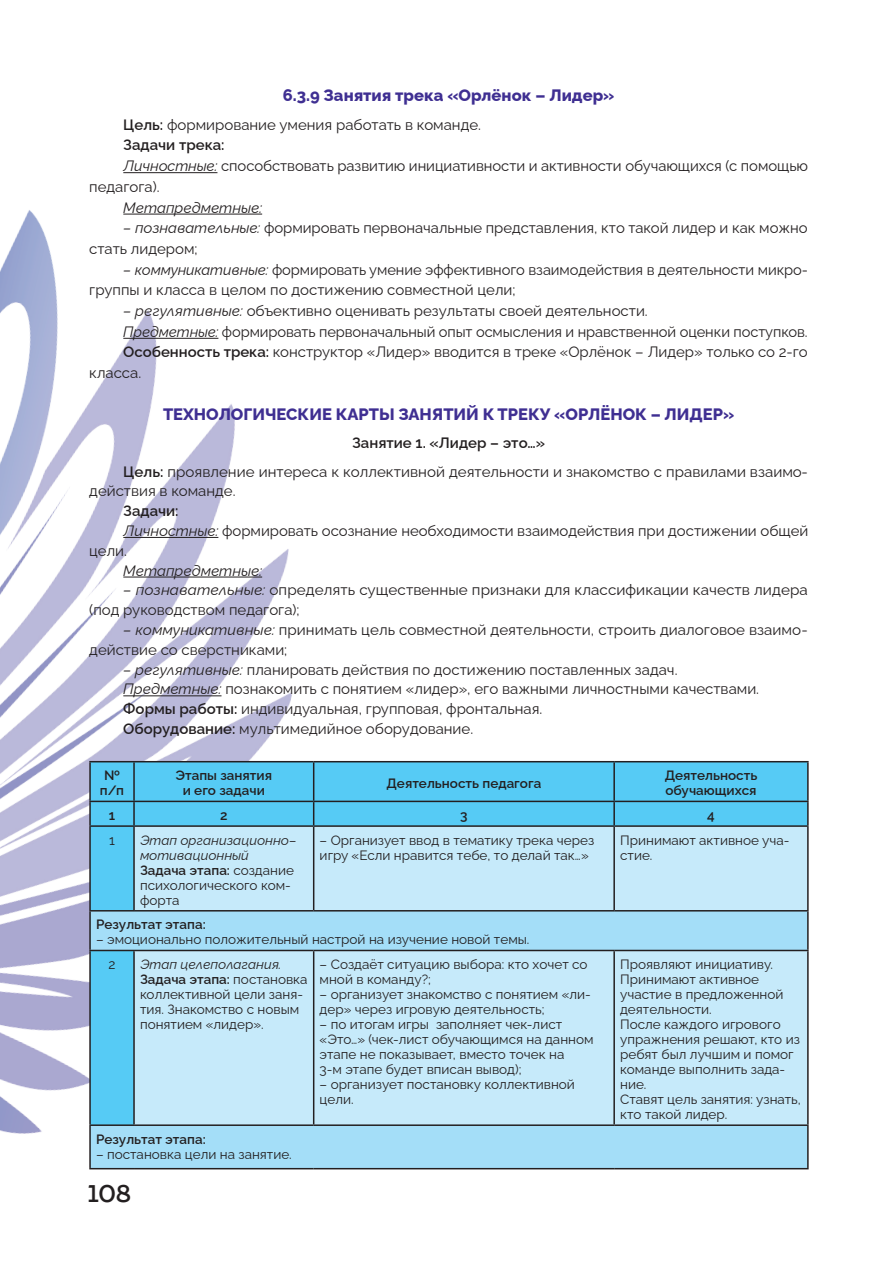
<style>
.page{position:relative;width:893px;height:1263px;background:#fff}
.page>*{position:absolute;margin:0;border:0;box-sizing:border-box;transform-origin:0 0}
.t1{font:27px "ALS Sector";color:#231f20}
.t2{font:800 16.5px "Raleway";color:#3f2f92}
.t3{font:15px/19.8px "Raleway";color:#231f20}
.t4{font:italic 15px "Raleway";color:#231f20}
.t5{font:600 15px "Raleway";color:#231f20}
.t6{font:13.5px/15px "Raleway";color:#231f20}
.t7{font:600 13.5px/15px "Raleway";color:#231f20;text-align:center}
.s1{font-weight:600}
.s2{font-style:italic}
</style>
<div class="page">
<img style="left:0;top:172px;width:394px;height:998px">
<hr style="left:123px;top:172px;width:94px;height:1px;background:#231f20">
<hr style="left:123px;top:214px;width:139px;height:1px;background:#231f20">
<hr style="left:123px;top:338px;width:95px;height:1px;background:#231f20">
<hr style="left:123px;top:537px;width:95px;height:1px;background:#231f20">
<hr style="left:123px;top:577px;width:139px;height:1px;background:#231f20">
<hr style="left:123px;top:695px;width:98px;height:1px;background:#231f20">
<div style="left:91px;top:762px;width:716px;height:148px;background:#56cbf5"></div>
<div style="left:135px;top:827px;width:672px;height:83px;background:#c6eafa"></div>
<svg style="left:91px;top:911px;width:716px;height:257px;fill:#c6eafa"></svg>
<hr style="left:807px;top:911px;width:2px;height:39px;background:#231f20">
<hr style="left:807px;top:1126px;width:2px;height:42px;background:#231f20">
<hr style="left:89px;top:761px;width:45px;height:1px;background:#231f20">
<hr style="left:89px;top:762px;width:2px;height:39px;background:#231f20">
<hr style="left:134px;top:761px;width:180px;height:1px;background:#231f20">
<hr style="left:133px;top:762px;width:2px;height:39px;background:#231f20">
<hr style="left:314px;top:761px;width:300px;height:1px;background:#231f20">
<hr style="left:313px;top:762px;width:1px;height:39px;background:#231f20">
<hr style="left:614px;top:761px;width:195px;height:1px;background:#231f20">
<hr style="left:613px;top:762px;width:2px;height:39px;background:#231f20">
<hr style="left:807px;top:762px;width:2px;height:39px;background:#231f20">
<hr style="left:89px;top:801px;width:45px;height:1px;background:#231f20">
<hr style="left:89px;top:802px;width:2px;height:23px;background:#231f20">
<hr style="left:134px;top:801px;width:180px;height:1px;background:#231f20">
<hr style="left:133px;top:802px;width:2px;height:23px;background:#231f20">
<hr style="left:314px;top:801px;width:300px;height:1px;background:#231f20">
<svg style="left:313px;top:802px;width:1px;height:23px"></svg>
<hr style="left:614px;top:801px;width:195px;height:1px;background:#231f20">
<hr style="left:613px;top:802px;width:2px;height:23px;background:#231f20">
<hr style="left:807px;top:802px;width:2px;height:23px;background:#231f20">
<hr style="left:89px;top:825px;width:45px;height:2px;background:#231f20">
<hr style="left:89px;top:827px;width:2px;height:83px;background:#231f20">
<hr style="left:89px;top:951px;width:2px;height:173px;background:#231f20">
<hr style="left:89px;top:910px;width:45px;height:1px;background:#231f20">
<hr style="left:89px;top:911px;width:2px;height:39px;background:#231f20">
<hr style="left:134px;top:910px;width:180px;height:1px;background:#231f20">
<hr style="left:314px;top:910px;width:300px;height:1px;background:#231f20">
<hr style="left:614px;top:910px;width:195px;height:1px;background:#231f20">
<hr style="left:89px;top:950px;width:45px;height:1px;background:#231f20">
<hr style="left:89px;top:1124px;width:45px;height:2px;background:#231f20">
<hr style="left:89px;top:1126px;width:2px;height:42px;background:#231f20">
<hr style="left:134px;top:1124px;width:180px;height:2px;background:#231f20">
<hr style="left:314px;top:1124px;width:300px;height:2px;background:#231f20">
<hr style="left:614px;top:1124px;width:195px;height:2px;background:#231f20">
<hr style="left:89px;top:1168px;width:45px;height:1px;background:#231f20">
<hr style="left:134px;top:1168px;width:180px;height:1px;background:#231f20">
<hr style="left:314px;top:1168px;width:300px;height:1px;background:#231f20">
<hr style="left:614px;top:1168px;width:195px;height:1px;background:#231f20">
<hr style="left:134px;top:825px;width:180px;height:2px;background:#231f20">
<hr style="left:133px;top:827px;width:2px;height:83px;background:#231f20">
<hr style="left:314px;top:825px;width:300px;height:2px;background:#231f20">
<hr style="left:313px;top:827px;width:1px;height:83px;background:#231f20">
<hr style="left:614px;top:825px;width:195px;height:2px;background:#231f20">
<hr style="left:613px;top:827px;width:2px;height:83px;background:#231f20">
<hr style="left:807px;top:827px;width:2px;height:83px;background:#231f20">
<hr style="left:134px;top:950px;width:180px;height:1px;background:#231f20">
<hr style="left:133px;top:951px;width:2px;height:173px;background:#231f20">
<hr style="left:314px;top:950px;width:300px;height:1px;background:#231f20">
<hr style="left:313px;top:951px;width:1px;height:173px;background:#231f20">
<hr style="left:614px;top:950px;width:195px;height:1px;background:#231f20">
<hr style="left:613px;top:951px;width:2px;height:173px;background:#231f20">
<hr style="left:807px;top:951px;width:2px;height:173px;background:#231f20">
<p class="t2" style="left:283px;top:82px;width:333px">6.3.9 Занятия трека «Орлёнок – Лидер»</p>
<p class="t3" style="left:123px;top:113px;width:359px"><span class="s1">Цель:</span> формирование умения работать в команде.</p>
<p class="t5" style="left:123px;top:133px;width:103px">Задачи трека:</p>
<p class="t3" style="left:123px;top:154px;width:686px"><span class="s2">Личностные:</span> способствовать развитию инициативности и активности обучающихся (с помощью</p>
<p class="t3" style="left:89px;top:175px;width:72px">педагога).</p>
<p class="t4" style="left:123px;top:195px;width:140px">Метапредметные:</p>
<p class="t3" style="left:89px;top:216px;width:720px;line-height:20.7px;text-indent:34px"><span class="s2">– познавательные:</span> формировать первоначальные представления, кто такой лидер и как можно стать лидером;</p>
<p class="t3" style="left:89px;top:257px;width:720px;line-height:20.7px;text-indent:34px"><span class="s2">– коммуникативные:</span> формировать умение эффективного взаимодействия в деятельности микро&shy;группы и класса в целом по достижению совместной цели;</p>
<p class="t3" style="left:123px;top:299px;width:526px"><span class="s2">– регулятивные:</span> объективно оценивать результаты своей деятельности.</p>
<p class="t3" style="left:123px;top:320px;width:686px"><span class="s2">Предметные:</span> формировать первоначальный опыт осмысления и нравственной оценки поступков.</p>
<p class="t3" style="left:123px;top:341px;width:686px"><span class="s1">Особенность трека:</span> конструктор «Лидер» вводится в треке «Орлёнок – Лидер» только со 2-го</p>
<p class="t3" style="left:89px;top:361px;width:53px">класса.</p>
<p class="t2" style="left:163px;top:401px;width:573px">ТЕХНОЛОГИЧЕСКИЕ КАРТЫ ЗАНЯТИЙ К ТРЕКУ «ОРЛЁНОК – ЛИДЕР»</p>
<p class="t3" style="left:123px;top:427px;width:686px;line-height:28.3px;text-indent:229px"><span class="s1">Занятие 1. «Лидер – это…»<br>Цель:</span> проявление интереса к коллективной деятельности и знакомство с правилами взаимо-</p>
<p class="t3" style="left:89px;top:479px;width:148px">действия в команде.</p>
<p class="t5" style="left:123px;top:499px;width:57px">Задачи:</p>
<p class="t3" style="left:123px;top:519px;width:686px"><span class="s2">Личностные:</span> формировать осознание необходимости взаимодействия при достижении общей</p>
<p class="t3" style="left:89px;top:539px;width:39px">цели.</p>
<p class="t4" style="left:123px;top:558px;width:140px">Метапредметные:</p>
<p class="t3" style="left:89px;top:578px;width:720px;text-indent:34px"><span class="s2">– познавательные:</span> определять существенные признаки для классификации качеств лидера (под руководством педагога);</p>
<p class="t3" style="left:89px;top:618px;width:720px;text-indent:34px"><span class="s2">– коммуникативные:</span> принимать цель совместной деятельности, строить диалоговое взаимо&shy;действие со сверстниками;</p>
<p class="t3" style="left:123px;top:658px;width:637px"><span class="s2">– регулятивные:</span> планировать действия по достижению поставленных задач.<br><span class="s2">Предметные:</span> познакомить с понятием «лидер», его важными личностными качествами.<br><span class="s1">Формы работы:</span> индивидуальная, групповая, фронтальная.<br><span class="s1">Оборудование:</span> мультимедийное оборудование.</p>
<p class="t7" style="left:100px;top:767px;width:26px">№ п/п</p>
<p class="t7" style="left:176px;top:767px;width:98px">Этапы занятия и его задачи</p>
<p class="t7" style="left:387px;top:774px;width:156px">Деятельность педагога</p>
<p class="t7" style="left:665px;top:767px;width:94px;text-align:left">Деятельность обучающихся</p>
<p class="t7" style="left:109px;top:806px;width:8px">1</p>
<p class="t7" style="left:220px;top:806px;width:9px">2</p>
<p class="t7" style="left:460px;top:806px;width:9px">3</p>
<p class="t7" style="left:707px;top:806px;width:9px">4</p>
<p class="t6" style="left:109px;top:831px;width:7px">1</p>
<p class="t6" style="left:140px;top:831px;width:158px"><span class="s2">Этап организационно– мотивационный<br></span><span class="s1">Задача этапа:</span> создание психологического ком&shy;форта</p>
<p class="t6" style="left:320px;top:831px;width:276px">– Организует ввод в тематику трека через игру «Если нравится тебе, то делай так…»</p>
<p class="t6" style="left:620px;top:831px;width:171px">Принимают активное уча&shy;стие.</p>
<p class="t7" style="left:96px;top:916px;width:111px">Результат этапа:</p>
<p class="t6" style="left:108px;top:926px;width:423px;line-height:24.8px;text-indent:-12px">– эмоционально положительный настрой на изучение новой темы.<br>2</p>
<p class="t6" style="left:140px;top:955px;width:169px"><span class="s2">Этап целеполагания.<br></span><span class="s1">Задача этапа:</span> постановка коллективной цели заня&shy;тия. Знакомство с новым понятием «лидер».</p>
<p class="t6" style="left:320px;top:955px;width:269px">– Создаёт ситуацию выбора: кто хочет со мной в команду?;</p>
<p class="t6" style="left:620px;top:955px;width:182px">Проявляют инициативу.<br>Принимают активное участие в предложенной деятельности.<br>После каждого игрового упражнения решают, кто из ребят был лучшим и помог команде выполнить зада&shy;ние.<br>Ставят цель занятия: узнать, кто такой лидер.</p>
<p class="t6" style="left:320px;top:985px;width:273px">– организует знакомство с понятием «ли&shy;дер» через игровую деятельность;</p>
<p class="t6" style="left:320px;top:1015px;width:275px">– по итогам игры заполняет чек-лист «Это…» (чек-лист обучающимся на данном этапе не показывает, вместо точек на<br>3-м этапе будет вписан вывод);</p>
<p class="t6" style="left:320px;top:1075px;width:257px">– организует постановку коллективной цели.</p>
<p class="t7" style="left:96px;top:1130px;width:111px">Результат этапа:</p>
<p class="t6" style="left:96px;top:1145px;width:197px">– постановка цели на занятие.</p>
<h1 class="t1" style="left:88px;top:1179px;width:45px">108</h1>
</div>
